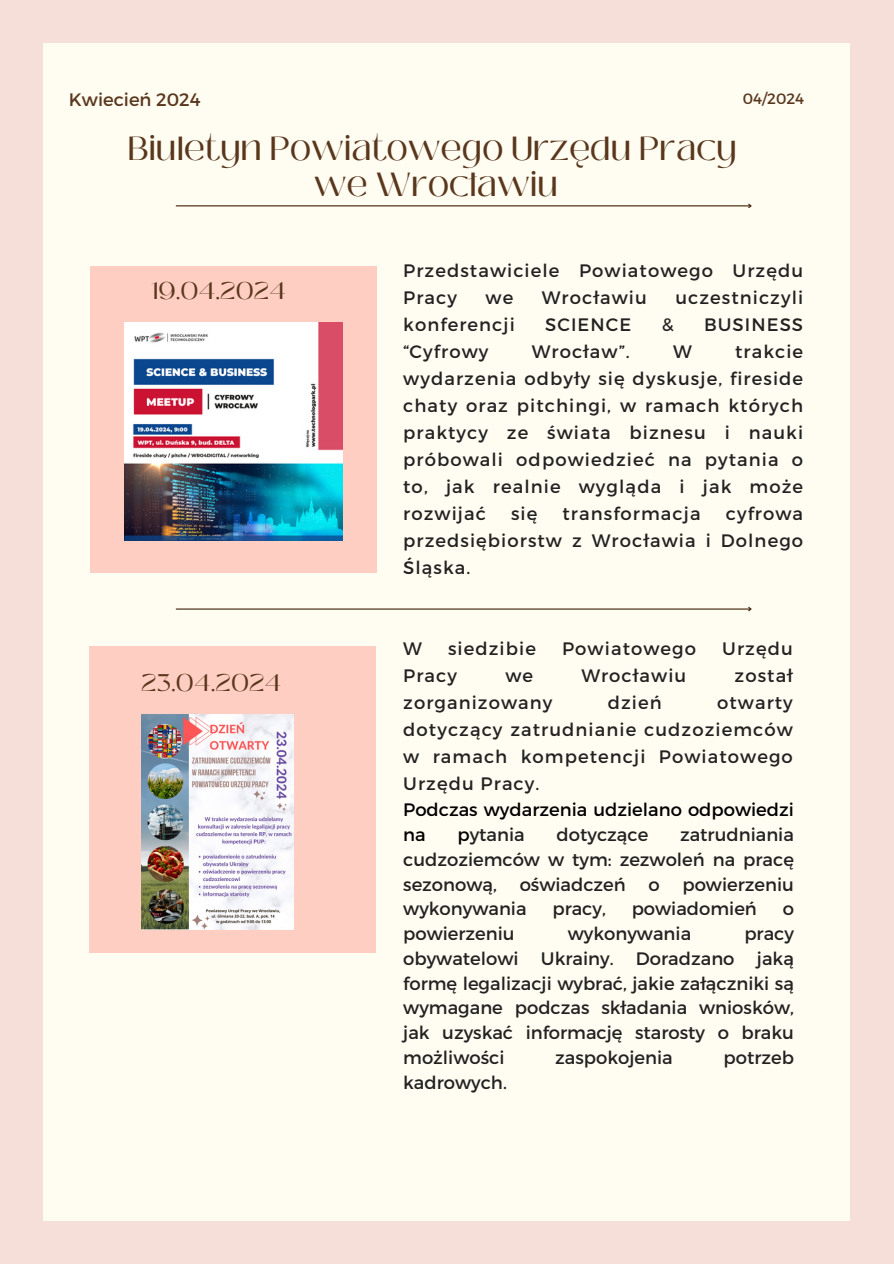
<style>
.page{position:relative;width:894px;height:1264px;background:#fff}
.page>*{position:absolute;margin:0;border:0;box-sizing:border-box;transform-origin:0 0}
.t1{font:33.3px/36px "Black Mango";color:#59371c;text-align:center}
.t2{font:24px "Black Mango";color:#59371c}
.t3{font:18px/27px "Montserrat";letter-spacing:.06em;color:#222;text-align:justify}
.t4{font:18px "Montserrat";color:#222}
.t5{font:18px "Montserrat";color:#59371c}
.t6{font:15px "Montserrat";color:#59371c}
.s1{color:#000}
</style>
<div class="page">
<div style="left:0;top:0;width:893px;height:1263px;background:#f6ded9"></div>
<div style="left:43px;top:43px;width:806px;height:1178px;background:#fffcf2"></div>
<div style="left:90px;top:266px;width:287px;height:307px;background:#ffcec3"></div>
<hr style="left:176px;top:205px;width:574px;height:1px;background:#402104">
<svg style="left:747px;top:203px;width:5px;height:5px"></svg>
<hr style="left:176px;top:608px;width:574px;height:1px;background:#402104">
<svg style="left:747px;top:606px;width:5px;height:6px"></svg>
<div style="left:89px;top:645px;width:286px;height:307px;background:#ffcec3"></div>
<img style="left:124px;top:322px;width:218px;height:218px">
<img style="left:141px;top:714px;width:152px;height:215px">
<h2 class="t5" style="left:69px;top:88px;width:133px">Kwiecień 2024</h2>
<p class="t6" style="left:742px;top:88px;width:63px">04/2024</p>
<h3 class="t1" style="left:127px;top:131px;width:610px">Biuletyn Powiatowego Urzędu Pracy we Wrocławiu</h3>
<h2 class="t2" style="left:151px;top:272px;width:137px">19.04.2024</h2>
<h3 class="t2" style="left:141px;top:664px;width:142px">23.04.2024</h3>
<h3 class="t3" style="left:403px;top:256px;width:401px">Przedstawiciele Powiatowego Urzędu<br>Pracy</h3>
<h3 class="t3" style="left:485px;top:283px;width:29px">we</h3>
<h3 class="t3" style="left:541px;top:283px;width:106px">Wrocławiu</h3>
<h3 class="t3" style="left:675px;top:283px;width:129px">uczestniczyli</h3>
<h3 class="t3" style="left:403px;top:310px;width:113px">konferencji</h3>
<h3 class="t3" style="left:545px;top:310px;width:88px">SCIENCE</h3>
<h3 class="t3" style="left:661px;top:310px;width:13px">&amp;</h3>
<h3 class="t3" style="left:703px;top:310px;width:101px">BUSINESS</h3>
<h3 class="t3" style="left:403px;top:337px;width:87px">“Cyfrowy</h3>
<h3 class="t3" style="left:531px;top:337px;width:99px">Wrocław”.</h3>
<h3 class="t3" style="left:673px;top:337px;width:20px">W</h3>
<h3 class="t3" style="left:403px;top:337px;width:401px;text-indent:332px">trakcie wydarzenia odbyły się dyskusje, fireside chaty oraz pitchingi, w ramach których praktycy ze świata biznesu i nauki próbowali odpowiedzieć na pytania o to, jak realnie wygląda i jak może rozwijać</h3>
<h3 class="t3" style="left:511px;top:499px;width:28px">się</h3>
<h3 class="t3" style="left:562px;top:499px;width:140px">transformacja</h3>
<h3 class="t3" style="left:403px;top:499px;width:401px;text-indent:322px">cyfrowa przedsiębiorstw z Wrocławia i Dolnego Śląska.</h3>
<p class="t3" style="left:403px;top:634px;width:20px">W</p>
<p class="t3" style="left:448px;top:634px;width:89px">siedzibie</p>
<p class="t3" style="left:562px;top:634px;width:135px">Powiatowego</p>
<p class="t3" style="left:722px;top:634px;width:72px">Urzędu</p>
<p class="t3" style="left:403px;top:661px;width:55px">Pracy</p>
<p class="t3" style="left:505px;top:661px;width:29px">we</p>
<p class="t3" style="left:581px;top:661px;width:106px">Wrocławiu</p>
<p class="t3" style="left:734px;top:661px;width:60px">został</p>
<p class="t3" style="left:403px;top:688px;width:151px">zorganizowany</p>
<p class="t3" style="left:607px;top:688px;width:55px">dzień</p>
<p class="t3" style="left:403px;top:688px;width:392px;line-height:26.4px;text-align:left;text-indent:314px">otwarty dotyczący zatrudnianie cudzoziemców w ramach kompetencji Powiatowego<br>Urzędu Pracy.<br><span class="s1">Podczas wydarzenia udzielano odpowiedzi na</span></p>
<p class="t3" style="left:403px;top:821px;width:392px;line-height:24.8px;text-indent:277px">zatrudniania cudzoziemców w tym: zezwoleń na pracę sezonową,</p>
<p class="t4" style="left:457px;top:823px;width:69px"><span class="s1">p</span>ytania</p>
<p class="t4" style="left:556px;top:823px;width:93px">dotyczące</p>
<p class="t4" style="left:519px;top:872px;width:108px">oświadczeń</p>
<p class="t3" style="left:648px;top:869px;width:13px">o</p>
<p class="t4" style="left:682px;top:872px;width:113px">powierzeniu</p>
<p class="t4" style="left:403px;top:897px;width:125px">wykonywania</p>
<p class="t3" style="left:552px;top:894px;width:55px">pracy,</p>
<p class="t4" style="left:631px;top:897px;width:127px">powiadomień</p>
<p class="t3" style="left:782px;top:894px;width:13px">o</p>
<p class="t4" style="left:403px;top:922px;width:113px">powierzeniu</p>
<p class="t4" style="left:567px;top:922px;width:125px">wykonywania</p>
<p class="t3" style="left:403px;top:920px;width:392px;line-height:24.8px;text-indent:341px">pracy obywatelowi Ukrainy. Doradzano jaką formę legalizacji wybrać, jakie załączniki są wymagane podczas składania wniosków, jak uzyskać informację starosty o braku możliwości</p>
<p class="t4" style="left:555px;top:1045px;width:119px">zaspokojenia</p>
<p class="t4" style="left:723px;top:1045px;width:72px">potrzeb</p>
<p class="t4" style="left:403px;top:1070px;width:105px">kadrowych.</p>
</div>
